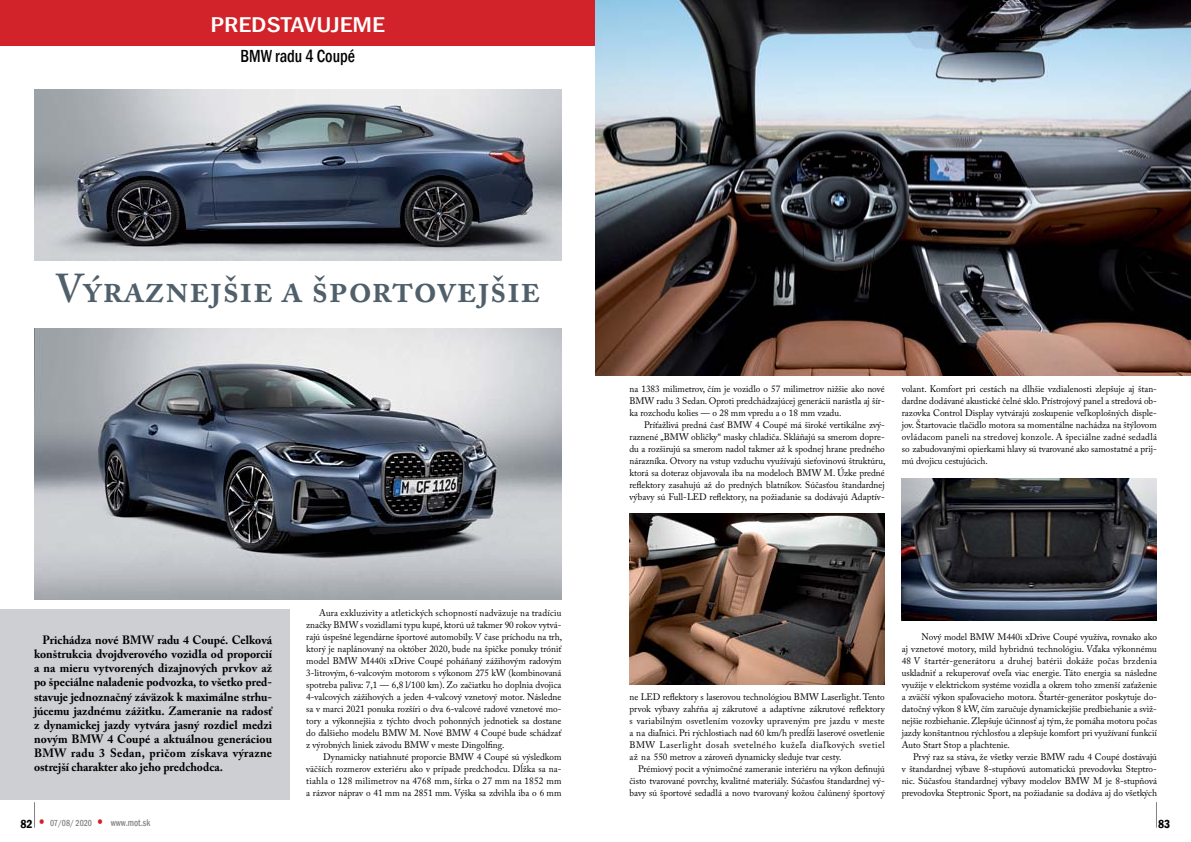
<style>
.page{position:relative;width:1191px;height:842px;background:#fff}
.page>*{position:absolute;margin:0;border:0;box-sizing:border-box;transform-origin:0 0}
.t1{font:600 40px "Adobe Caslon Pro";color:#50606b}
.t2{font:500 condensed 22px "Franklin Gothic";color:#fff;scale:1.25 1}
.t3{font:500 condensed 18px "Franklin Gothic";color:#000;scale:.9 1}
.t4{font:700 12px/14px "Adobe Caslon Pro";color:#000;text-align:justify}
.t5{font:600 condensed 12px "Franklin Gothic";color:#000}
.t6{font:9.5px/12px "Adobe Caslon Pro";color:#000;text-align:justify}
.t7{font:500 condensed 9px "Franklin Gothic";color:#808285;scale:.9 1}
.s1{font-weight:600;font-size:12px;color:#000}
.s2{font-size:10px}
</style>
<div class="page">
<svg style="left:1156px;top:802px;width:1px;height:26px"></svg>
<div style="left:0;top:609px;width:289px;height:190px;background:#cecfd2"></div>
<div style="left:0;top:0;width:595px;height:45px;background:#d2232a"></div>
<img style="left:34px;top:90px;width:527px;height:171px">
<img style="left:901px;top:478px;width:256px;height:143px">
<img style="left:629px;top:514px;width:255px;height:171px">
<img style="left:34px;top:328px;width:527px;height:271px">
<img style="left:595px;top:0;width:596px;height:376px">
<svg style="left:34px;top:802px;width:1px;height:26px"></svg>
<h2 class="t2" style="left:210px;top:11px;width:12px">PRE</h2>
<h2 class="t2" style="left:251px;top:11px;width:24px">DSTAV</h2>
<h2 class="t2" style="left:316px;top:11px;width:32px">UJEME</h2>
<h3 class="t3" style="left:240px;top:44px;width:129px">BMW radu 4 Coupé</h3>
<h1 class="t1" style="left:55px;top:264px;width:486px">Výraznejšie a športovejšie</h1>
<p class="t4" style="left:34px;top:633px;width:240px;text-indent:9px">Prichádza nové BMW radu 4 Coupé. Celková konštrukcia dvojdverového vozidla od proporcií a na mieru vytvorených dizajnových prvkov až po špeciálne naladenie podvozka, to všetko pred&shy;stavuje jednoznačný záväzok k maximálne strhu&shy;júcemu jazdnému zážitku. Zameranie na radosť z dynamickej jazdy vytvára jasný rozdiel medzi novým BMW 4 Coupé a aktuálnou generáciou BMW radu 3 Sedan, pričom získava výrazne ostrejší charakter ako jeho predchodca.</p>
<p class="t6" style="left:306px;top:606px;width:257px;text-indent:13px">Aura exkluzivity a atletických schopností nadväzuje na tradíciu značky BMW s vozidlami typu kupé, ktorú už takmer 90 rokov vytvá&shy;rajú úspešné legendárne športové automobily. V čase príchodu na trh, ktorý je naplánovaný na október 2020, bude na špičke ponuky tróniť model BMW M440i xDrive Coupé poháňaný zážihovým radovým 3-litrovým, 6-valcovým motorom s výkonom 275 kW (kombinovaná spotreba paliva: 7,1 — 6,8 l/100 km). Zo začiatku ho doplnia dvojica 4-valcových zážihových a jeden 4-valcový vznetový motor. Následne sa v marci 2021 ponuka rozšíri o dva 6-valcové radové vznetové mo&shy;tory a výkonnejšia z týchto dvoch pohonných jednotiek sa dostane do ďalšieho modelu BMW M. Nové BMW 4 Coupé bude schádzať z výrobných liniek závodu BMW v meste Dingolfing.</p>
<p class="t6" style="left:306px;top:750px;width:257px;text-indent:17px">Dynamicky natiahnuté proporcie BMW 4 Coupé sú výsledkom väčších rozmerov exteriéru ako v prípade predchodcu. Dĺžka sa na&shy;tiahla o 128 milimetrov na 4768 mm, šírka o 27 mm na 1852 mm a rázvor náprav o 41 mm na 2851 mm. Výška sa zdvihla iba o 6 mm</p>
<p class="t6" style="left:629px;top:383px;width:257px">na 1383 milimetrov, čím je vozidlo o 57 milimetrov nižšie ako nové BMW radu 3 Sedan. Oproti predchádzajúcej generácii narástla aj šír&shy;ka rozchodu kolies — o 28 mm vpredu a o 18 mm vzadu.</p>
<p class="t6" style="left:629px;top:419px;width:257px;text-indent:15px">Príťažlivá predná časť BMW 4 Coupé má široké vertikálne zvý&shy;raznené „BMW obličky“ masky chladiča. Skláňajú sa smerom dopre&shy;du a rozširujú sa smerom nadol takmer až k spodnej hrane predného nárazníka. Otvory na vstup vzduchu využívajú sieťovinovú štruktúru, ktorá sa doteraz objavovala iba na modeloch BMW M. Úzke predné reflektory zasahujú až do predných blatníkov. Súčasťou štandardnej výbavy sú Full-‑ LED reflektory, na požiadanie sa dodávajú Adaptív-</p>
<p class="t6" style="left:901px;top:383px;width:257px">volant. Komfort pri cestách na dlhšie vzdialenosti zlepšuje aj štan&shy;dardne dodávané akustické čelné sklo. Prístrojový panel a stredová ob&shy;razovka Control Display vytvárajú zoskupenie veľkoplošných disple&shy;jov. Štartovacie tlačidlo motora sa momentálne nachádza na štýlovom ovládacom paneli na stredovej konzole. A špeciálne zadné sedadlá so zabudovanými opierkami hlavy sú tvarované ako samostatné a prij&shy;mú dvojicu cestujúcich.</p>
<p class="t6" style="left:629px;top:691px;width:257px">ne LED reflektory s laserovou technológiou BMW Laserlight. Tento prvok výbavy zahŕňa aj zákrutové a adaptívne zákrutové reflektory s variabilným osvetlením vozovky upraveným pre jazdu v meste a na diaľnici. Pri rýchlostiach nad 60 km/h predĺži laserové osvetlenie BMW Laserlight dosah svetelného kužeľa diaľkových svetiel až na 550 metrov a zároveň dynamicky sleduje tvar cesty.</p>
<p class="t6" style="left:629px;top:763px;width:257px;text-indent:9px">Prémiový pocit a výnimočné zameranie interiéru na výkon definujú čisto tvarované povrchy, kvalitné materiály. Súčasťou štandardnej vý&shy;bavy sú športové sedadlá a novo tvarovaný kožou čalúnený športový</p>
<p class="t6" style="left:901px;top:630px;width:257px;text-indent:20px">Nový model BMW M440i xDrive Coupé využíva, rovnako ako aj vznetové motory, mild hybridnú technológiu. Vďaka výkonnému 48 V štartér-‑generátoru a druhej batérii dokáže počas brzdenia uskladniť a rekuperovať oveľa viac energie. Táto energia sa následne využije v elektrickom systéme vozidla a okrem toho zmenší zaťaženie a zväčší výkon spaľovacieho motora. Štartér-‑generátor poskytuje do&shy;datočný výkon 8 kW, čím zaručuje dynamickejšie predbiehanie a sviž&shy;nejšie rozbiehanie. Zlepšuje účinnosť aj tým, že pomáha motoru počas jazdy konštantnou rýchlosťou a zlepšuje komfort pri využívaní funkcií Auto Start Stop a plachtenie.</p>
<p class="t6" style="left:901px;top:750px;width:257px;text-indent:11px">Prvý raz sa stáva, že všetky verzie BMW radu 4 Coupé dostávajú v štandardnej výbave 8-stupňovú automatickú prevodovku Steptro&shy;nic. Súčasťou štandardnej výbavy modelov BMW M je 8-stupňová prevodovka Steptronic Sport, na požiadanie sa dodáva aj do všetkých</p>
<p class="t7" style="left:20px;top:817px;width:146px"><span class="s1">82</span> 07/08/ 2020 <span class="s2">www.mot.sk</span></p>
<p class="t5" style="left:1158px;top:816px;width:14px">83</p>
</div>
